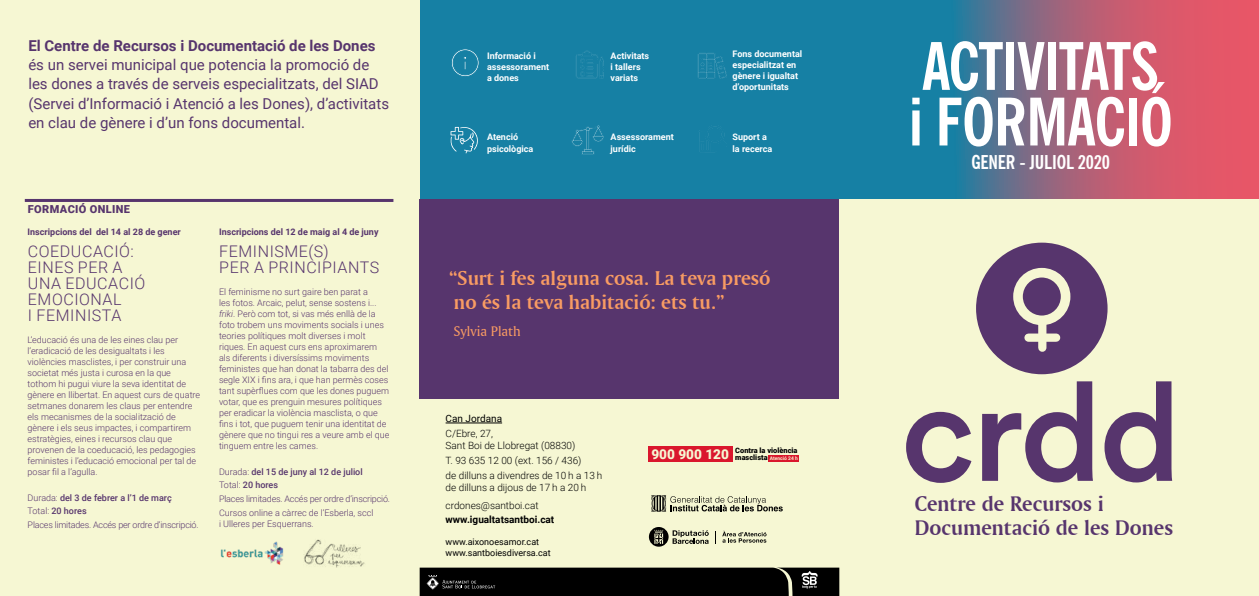
<style>
.page{position:relative;width:1259px;height:596px;background:#fff}
.page>*{position:absolute;margin:0;border:0;box-sizing:border-box;transform-origin:0 0}
.t1{font:500 137.3px "Circular Std";color:#57356d}
.t2{font:700 condensed 65.3px/55.5px "News Gothic BT";letter-spacing:-.025em;color:#fff}
.t3{font:22.2px/24.2px "Amerigo BT Bold A";color:#57356d}
.t4{font:21px/24px "Amerigo BT Bold A";color:#f89b63}
.t5{font:700 condensed 19px "News Gothic BT";letter-spacing:-.01em;color:#fff}
.t6{font:300 16px/16px "Roboto";letter-spacing:.035em;color:#57356d}
.t7{font:15px/19px "Roboto";color:#57356d}
.t8{font:700 15px "Roboto";color:#57356d}
.t9{font:14.6px "Amerigo BT Roman A";color:#f89b63}
.t10{font:900 11px "Roboto";letter-spacing:.035em;color:#57356d}
.t11{font:300 10px/12px "Roboto";color:#000}
.t12{font:700 10px "Roboto";color:#000}
.t13{font:10px "Roboto";color:#000}
.t14{font:300 9px/11px "Roboto";color:#57356d}
.t15{font:300 9px/13.8px "Roboto";letter-spacing:-.02em;color:#57356d}
.t16{font:700 9px/11px "Roboto";color:#fff}
.t17{font:700 9px "Roboto";color:#57356d}
.t18{font:9px/11px "Roboto";color:#000}
.t19{font:900 7.4px "Roboto";color:#000}
.t20{font:700 4.9px "Roboto";color:#fff}
.s1{font-weight:500}
.s2{font-style:italic}
.s3{font-weight:900;font-size:7.4px;color:#000}
</style>
<div class="page">
<div style="left:419px;top:0;width:840px;height:199px;background:#1680a4"></div>
<div style="left:0;top:0;width:420px;height:595px;background:#f6f7d3"></div>
<div style="left:839px;top:199px;width:420px;height:396px;background:#f6f7d3"></div>
<svg style="left:958px;top:0;width:301px;height:199px;background:#a96279"></svg>
<div style="left:976px;top:242px;width:131px;height:132px;background:#57356d;border-radius:50%"></div>
<div style="left:1038px;top:324px;width:8px;height:23px;background:#f6f7d3"></div>
<div style="left:1028px;top:333px;width:28px;height:8px;background:#f6f7d3"></div>
<div style="left:1013px;top:268px;width:57px;height:57px;border:10px solid #f6f7d3;border-radius:50%"></div>
<div style="left:420px;top:199px;width:419px;height:396px;background:#f6f7d3"></div>
<div style="left:419px;top:199px;width:420px;height:199px;background:#57356d"></div>
<div style="left:648px;top:446px;width:84px;height:15px;background:#da172d"></div>
<div style="left:768px;top:455px;width:31px;height:6px;background:#da172d"></div>
<svg style="left:451px;top:49px;width:28px;height:28px"></svg>
<svg style="left:576px;top:50px;width:28px;height:29px"></svg>
<svg style="left:697px;top:53px;width:30px;height:26px"></svg>
<svg style="left:699px;top:126px;width:26px;height:26px"></svg>
<svg style="left:571px;top:125px;width:33px;height:30px"></svg>
<svg style="left:450px;top:126px;width:28px;height:27px"></svg>
<hr style="left:445px;top:422px;width:57px;height:1px;background:#000">
<hr style="left:25px;top:199px;width:368px;height:3px;background:#57356d">
<img style="left:220px;top:541px;width:64px;height:24px">
<img style="left:304px;top:539px;width:61px;height:28px">
<svg style="left:722px;top:530px;width:44px;height:12px"></svg>
<svg style="left:649px;top:527px;width:60px;height:19px"></svg>
<svg style="left:715px;top:531px;width:1px;height:12px"></svg>
<svg style="left:651px;top:495px;width:131px;height:16px"></svg>
<svg style="left:420px;top:567px;width:419px;height:28px;background:#0d0d0c"></svg>
<h3 class="t8" style="left:28px;top:36px;width:349px">El Centre de Recursos i Documentació de les Dones</h3>
<h3 class="t7" style="left:28px;top:55px;width:362px">és un servei municipal que potencia la promoció de les dones a través de serveis especialitzats, del SIAD (Servei d’Informació i Atenció a les Dones), d’activitats en clau de gènere i d’un fons documental.</h3>
<p class="t10" style="left:28px;top:201px;width:104px">FORMACIÓ ONLINE</p>
<p class="t17" style="left:28px;top:226px;width:155px">Inscripcions del del 14 al 28 de gener</p>
<h3 class="t6" style="left:28px;top:243px;width:119px">COEDUCACIÓ:<br>EINES PER A<br>UNA EDUCACIÓ<br>EMOCIONAL<br>I FEMINISTA</h3>
<p class="t14" style="left:28px;top:334px;width:174px">L’educació és una de les eines clau per l’eradicació de les desigualtats i les violències masclistes, i per construir una societat més justa i curosa en la que tothom hi pugui viure la seva identitat de gènere en llibertat. En aquest curs de quatre setmanes donarem les claus per entendre els mecanismes de la socialització de gènere i els seus impactes, i compartirem estratègies, eines i recursos clau que provenen de la coeducació, les pedagogies feministes i l’educació emocional per tal de posar fil a l’agulla.</p>
<p class="t15" style="left:28px;top:490px;width:172px">Durada: <span class="s1">del 3 de febrer a l’1 de març<br></span>Total: <span class="s1">20 hores<br></span>Places limitades. Accés per ordre d’inscripció.</p>
<p class="t17" style="left:219px;top:226px;width:161px">Inscripcions del 12 de maig al 4 de juny</p>
<h3 class="t6" style="left:219px;top:243px;width:161px">FEMINISME(S)<br>PER A PRINCIPIANTS</h3>
<p class="t14" style="left:219px;top:286px;width:172px">El feminisme no surt gaire ben parat a<br>les fotos. Arcaic, pelut, sense sostens i... <span class="s2">friki</span>. Però com tot, si vas més enllà de la foto trobem uns moviments socials i unes teories polítiques molt diverses i molt riques. En aquest curs ens aproximarem als diferents i diversíssims moviments feministes que han donat la tabarra des del segle XIX i fins ara, i que han permès coses tant supèrflues com que les dones puguem votar, que es prenguin mesures polítiques per eradicar la violència masclista, o que fins i tot, que puguem tenir una identitat de gènere que no tingui res a veure amb el que tinguem entre les cames.</p>
<p class="t15" style="left:219px;top:464px;width:172px">Durada: <span class="s1">del 15 de juny al 12 de juliol<br></span>Total: <span class="s1">20 hores<br></span>Places limitades. Accés per ordre d’inscripció.<br>Cursos online a càrrec de l’Esberla, sccl</p>
<p class="t14" style="left:219px;top:517px;width:96px">i Ulleres per Esquerrans.</p>
<p class="t16" style="left:487px;top:50px;width:64px">Informació i assessorament a dones</p>
<p class="t16" style="left:610px;top:50px;width:40px">Activitats i tallers variats</p>
<p class="t16" style="left:732px;top:48px;width:71px">Fons documental especialitzat en gènere i igualtat d’oportunitats</p>
<p class="t16" style="left:487px;top:130px;width:48px;line-height:12px">Atenció psicològica</p>
<p class="t16" style="left:610px;top:130px;width:65px;line-height:12px">Assessorament jurídic</p>
<p class="t16" style="left:732px;top:130px;width:41px;line-height:12px">Suport a la recerca</p>
<h3 class="t4" style="left:449px;top:265px;width:323px">“Surt i fes alguna cosa. La teva presó no és la teva habitació: ets tu.”</h3>
<h3 class="t9" style="left:453px;top:322px;width:69px">Sylvia Plath</h3>
<p class="t13" style="left:445px;top:411px;width:58px">Can Jordana</p>
<p class="t11" style="left:445px;top:427px;width:131px">C/Ebre, 27,<br>Sant Boi de Llobregat (08830)</p>
<p class="t11" style="left:445px;top:452px;width:158px;line-height:14.8px">T. 93 635 12 00 (ext. 156 / 436)<br>de dilluns a divendres de 10 h a 13 h</p>
<p class="t11" style="left:445px;top:477px;width:142px;line-height:17.7px">de dilluns a dijous de 17 h a 20 h crdones@santboi.cat</p>
<p class="t12" style="left:445px;top:512px;width:110px">www.igualtatsantboi.cat</p>
<p class="t18" style="left:445px;top:535px;width:107px">www.aixonoesamor.cat www.santboiesdiversa.cat</p>
<p class="t19" style="left:735px;top:445px;width:64px">Contra la violència</p>
<p class="t20" style="left:651px;top:455px;width:148px"><sup>900</sup> <sup>900</sup> <sup>120</sup> <span class="s3">masclista</span> Atenció 24 h</p>
<h2 class="t2" style="left:908px;top:38px;width:266px">ACTIVITATS i FORMACIÓ</h2>
<h3 class="t5" style="left:971px;top:151px;width:140px">GENER - JULIOL 2020</h3>
<h1 class="t1" style="left:901px;top:346px;width:282px">crdd</h1>
<h3 class="t3" style="left:915px;top:490px;width:260px">Centre de Recursos i<br>Documentació de les Dones</h3>
</div>
